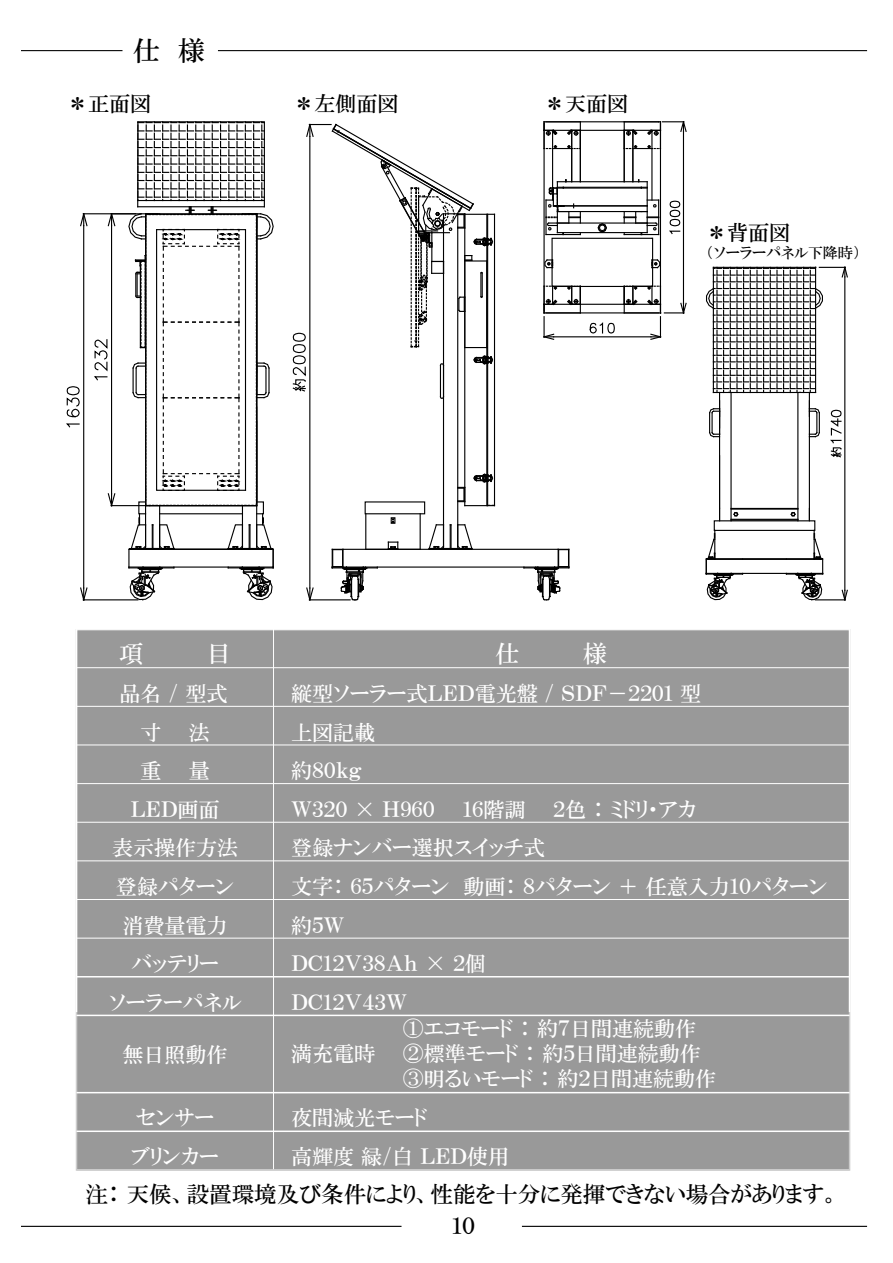
<style>
.page{position:relative;width:893px;height:1263px;background:#fff}
.page>*{position:absolute;margin:0;border:0;box-sizing:border-box;transform-origin:0 0}
.t1{font:700 27px "HGP Mincho B";color:#000}
.t2{font:700 24px "HGP Mincho B";color:#fff}
.t3{font:700 22.5px "HGP Mincho B";color:#000}
.t4{font:700 21px/38.7px "HGP Mincho B";color:#fff}
.t5{font:700 21px "HGP Mincho B";color:#000}
.t6{font:700 15px "HGP Mincho B";color:#000}
</style>
<div class="page">
<hr style="left:218px;top:50px;width:649px;height:1px;background:#000">
<hr style="left:21px;top:50px;width:101px;height:1px;background:#000">
<hr style="left:21px;top:1226px;width:380px;height:1px;background:#000">
<hr style="left:522px;top:1226px;width:345px;height:1px;background:#000">
<hr style="left:83px;top:213px;width:53px;height:1px;background:#000">
<hr style="left:83px;top:599px;width:55px;height:1px;background:#000">
<hr style="left:83px;top:226px;width:1px;height:362px;background:#000">
<svg style="left:80px;top:213px;width:8px;height:14px"></svg>
<svg style="left:66px;top:386px;width:14px;height:42px"></svg>
<svg style="left:80px;top:587px;width:8px;height:14px"></svg>
<hr style="left:111px;top:505px;width:34px;height:1px;background:#000">
<hr style="left:111px;top:226px;width:1px;height:268px;background:#000">
<svg style="left:107px;top:213px;width:9px;height:14px"></svg>
<svg style="left:94px;top:339px;width:14px;height:42px"></svg>
<svg style="left:107px;top:492px;width:9px;height:15px"></svg>
<hr style="left:160px;top:513px;width:82px;height:1px;background:#000">
<div style="left:256px;top:501px;width:8px;height:13px;border:1px solid #000"></div>
<div style="left:138px;top:501px;width:8px;height:13px;border:1px solid #000"></div>
<hr style="left:159px;top:506px;width:1px;height:42px;background:#000">
<hr style="left:129px;top:566px;width:144px;height:2px;background:#000">
<hr style="left:145px;top:214px;width:1px;height:334px;background:#000">
<hr style="left:256px;top:421px;width:1px;height:127px;background:#000">
<svg style="left:227px;top:514px;width:47px;height:87px"></svg>
<hr style="left:242px;top:506px;width:1px;height:42px;background:#000">
<svg style="left:128px;top:514px;width:47px;height:87px"></svg>
<hr style="left:174px;top:549px;width:54px;height:1px;background:#000">
<svg style="left:128px;top:121px;width:146px;height:386px"></svg>
<hr style="left:660px;top:130px;width:1px;height:174px;background:#000">
<hr style="left:544px;top:121px;width:116px;height:1px;background:#000">
<hr style="left:544px;top:130px;width:116px;height:1px;background:#000">
<hr style="left:543px;top:130px;width:2px;height:174px;background:#000">
<hr style="left:571px;top:130px;width:1px;height:52px;background:#000">
<hr style="left:580px;top:130px;width:1px;height:52px;background:#000">
<hr style="left:632px;top:130px;width:1px;height:52px;background:#000">
<hr style="left:624px;top:130px;width:1px;height:52px;background:#000">
<hr style="left:552px;top:130px;width:1px;height:70px;background:#000">
<hr style="left:651px;top:130px;width:1px;height:70px;background:#000">
<svg style="left:543px;top:122px;width:38px;height:27px"></svg>
<hr style="left:683px;top:131px;width:1px;height:172px;background:#000">
<svg style="left:624px;top:121px;width:63px;height:28px"></svg>
<svg style="left:543px;top:179px;width:144px;height:161px"></svg>
<hr style="left:815px;top:599px;width:30px;height:1px;background:#000">
<hr style="left:844px;top:277px;width:1px;height:313px;background:#000">
<svg style="left:841px;top:589px;width:7px;height:12px"></svg>
<svg style="left:830px;top:409px;width:12px;height:49px"></svg>
<svg style="left:706px;top:266px;width:142px;height:127px"></svg>
<hr style="left:797px;top:392px;width:1px;height:129px;background:#000">
<hr style="left:730px;top:392px;width:2px;height:129px;background:#000">
<hr style="left:719px;top:434px;width:1px;height:74px;background:#000">
<hr style="left:719px;top:392px;width:1px;height:36px;background:#000">
<svg style="left:709px;top:408px;width:11px;height:30px"></svg>
<svg style="left:810px;top:408px;width:10px;height:30px"></svg>
<hr style="left:809px;top:392px;width:1px;height:129px;background:#000">
<svg style="left:706px;top:508px;width:117px;height:93px"></svg>
<hr style="left:309px;top:599px;width:41px;height:1px;background:#000">
<hr style="left:309px;top:136px;width:1px;height:452px;background:#000">
<svg style="left:306px;top:587px;width:8px;height:14px"></svg>
<hr style="left:464px;top:214px;width:1px;height:292px;background:#000">
<hr style="left:494px;top:214px;width:1px;height:292px;background:#000">
<hr style="left:487px;top:214px;width:1px;height:292px;background:#000">
<hr style="left:343px;top:549px;width:215px;height:1px;background:#000">
<hr style="left:343px;top:566px;width:215px;height:2px;background:#000">
<hr style="left:443px;top:214px;width:1px;height:335px;background:#000">
<hr style="left:457px;top:215px;width:1px;height:334px;background:#000">
<svg style="left:534px;top:549px;width:35px;height:52px"></svg>
<svg style="left:332px;top:473px;width:162px;height:128px"></svg>
<hr style="left:486px;top:214px;width:1px;height:292px;background:#000">
<svg style="left:292px;top:123px;width:202px;height:277px"></svg>
<div style="left:76px;top:629px;width:774px;height:542px;background:#999;border:2px solid #ccc"></div>
<hr style="left:76px;top:628px;width:774px;height:2px;background:#fff">
<hr style="left:76px;top:706px;width:774px;height:1px;background:#fff">
<hr style="left:76px;top:783px;width:774px;height:1px;background:#fff">
<hr style="left:76px;top:860px;width:774px;height:1px;background:#fff">
<hr style="left:76px;top:899px;width:774px;height:1px;background:#fff">
<hr style="left:76px;top:938px;width:774px;height:1px;background:#fff">
<hr style="left:76px;top:976px;width:774px;height:1px;background:#fff">
<hr style="left:76px;top:667px;width:774px;height:1px;background:#fff">
<hr style="left:76px;top:629px;width:1px;height:383px;background:#fff">
<hr style="left:849px;top:629px;width:1px;height:383px;background:#fff">
<hr style="left:273px;top:629px;width:1px;height:541px;background:#fff">
<hr style="left:76px;top:822px;width:774px;height:1px;background:#fff">
<hr style="left:76px;top:1015px;width:774px;height:1px;background:#fff">
<hr style="left:76px;top:1130px;width:774px;height:2px;background:#fff">
<hr style="left:76px;top:1092px;width:774px;height:1px;background:#fff">
<hr style="left:76px;top:1169px;width:774px;height:2px;background:#ccc">
<hr style="left:76px;top:745px;width:774px;height:1px;background:#fff">
<p class="t1" style="left:133px;top:37px;width:73px">仕 様</p>
<p class="t5" style="left:67px;top:93px;width:85px">＊正面図</p>
<p class="t5" style="left:293px;top:93px;width:106px">＊左側面図</p>
<p class="t5" style="left:544px;top:93px;width:85px">＊天面図</p>
<p class="t5" style="left:706px;top:222px;width:85px">＊背面図</p>
<p class="t6" style="left:706px;top:245px;width:156px">（ソーラーパネル下降時）</p>
<p class="t2" style="left:119px;top:641px;width:25px">項</p>
<p class="t2" style="left:207px;top:641px;width:25px">目</p>
<p class="t2" style="left:495px;top:641px;width:25px">仕</p>
<p class="t2" style="left:583px;top:641px;width:25px">様</p>
<p class="t4" style="left:140px;top:674px;width:89px;text-indent:-21px">品名 / 型式寸</p>
<p class="t4" style="left:291px;top:674px;width:412px">縦型ソーラー式ＬＥＤ電光盤 / ＳＤＦ－２２０１型</p>
<p class="t4" style="left:291px;top:713px;width:85px">上図記載</p>
<p class="t4" style="left:189px;top:713px;width:23px">法</p>
<p class="t4" style="left:140px;top:751px;width:22px">重</p>
<p class="t4" style="left:189px;top:751px;width:23px">量</p>
<p class="t4" style="left:291px;top:751px;width:73px">約８０ｋｇ</p>
<p class="t4" style="left:130px;top:790px;width:91px">ＬＥＤ画面</p>
<p class="t4" style="left:291px;top:790px;width:145px">Ｗ３２０ × Ｈ９６０</p>
<p class="t4" style="left:463px;top:790px;width:64px">１６階調</p>
<p class="t4" style="left:553px;top:790px;width:144px">２色：ミドリ・アカ</p>
<p class="t4" style="left:112px;top:828px;width:127px">表示操作方法</p>
<p class="t4" style="left:116px;top:867px;width:120px">登録パターン</p>
<p class="t4" style="left:123px;top:906px;width:106px">消費量電力</p>
<p class="t4" style="left:291px;top:828px;width:538px">登録ナンバー選択スイッチ式<br>文字：６５パターン 動画：８パターン＋任意入力１０パターン約５Ｗ</p>
<p class="t4" style="left:131px;top:944px;width:89px">バッテリー</p>
<p class="t4" style="left:291px;top:944px;width:196px">ＤＣ１２Ｖ３８Ａｈ × ２個</p>
<p class="t4" style="left:109px;top:983px;width:133px">ソーラーパネル</p>
<p class="t4" style="left:291px;top:983px;width:118px">ＤＣ１２Ｖ４３Ｗ</p>
<p class="t4" style="left:123px;top:1035px;width:106px">無日照動作</p>
<p class="t4" style="left:403px;top:1009px;width:295px">①エコモード：約７日間連続動作</p>
<p class="t4" style="left:403px;top:1059px;width:315px">③明るいモード：約２日間連続動作</p>
<p class="t4" style="left:291px;top:1034px;width:85px">満充電時</p>
<p class="t4" style="left:403px;top:1034px;width:300px">②標準モード：約５日間連続動作</p>
<p class="t4" style="left:136px;top:1098px;width:80px">センサー</p>
<p class="t4" style="left:291px;top:1098px;width:138px">夜間減光モード</p>
<p class="t4" style="left:131px;top:1136px;width:89px">ブリンカー</p>
<p class="t4" style="left:291px;top:1136px;width:220px">高輝度緑/白ＬＥＤ使用</p>
<p class="t3" style="left:86px;top:1183px;width:755px">注：天候、設置環境及び条件により、性能を十分に発揮できない場合があります。</p>
<p class="t3" style="left:452px;top:1215px;width:24px">１０</p>
</div>
